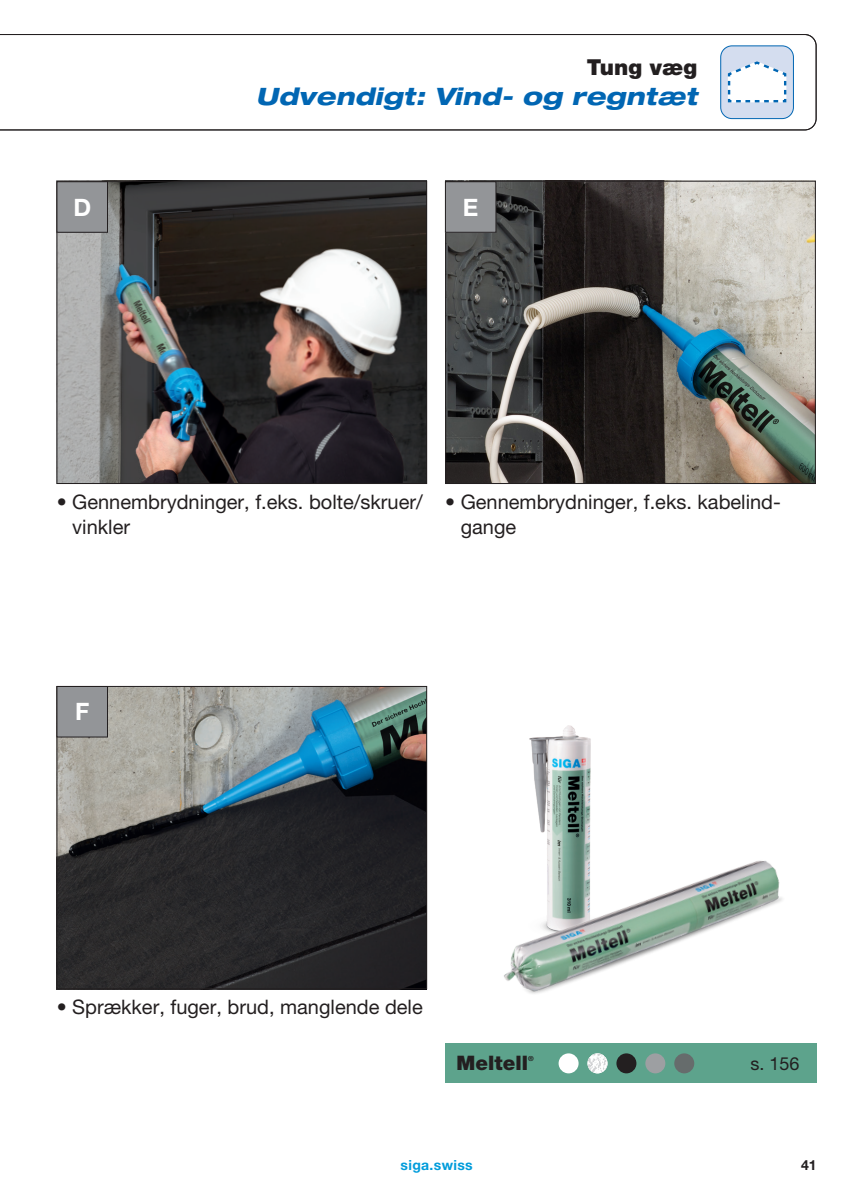
<style>
.page{position:relative;width:862px;height:1191px;background:#fff}
.page>*{position:absolute;margin:0;border:0;box-sizing:border-box;transform-origin:0 0}
.t1{font:italic 800 expanded 24px "Helvetica Neue LT Pro";letter-spacing:.015em;color:#0166b3}
.t2{font:700 24px "Helvetica Neue LT Pro";color:#fff}
.t3{font:900 22px "Helvetica Neue LT Pro";letter-spacing:.01em;color:#231f20}
.t4{font:20px/25.2px "Helvetica Neue LT Pro";color:#231f20}
.t5{font:900 20px "Helvetica Neue LT Pro";letter-spacing:.005em;color:#231f20}
.t6{font:18px "Helvetica Neue LT Pro";color:#231f20}
.t7{font:700 14px "Helvetica Neue LT Pro";letter-spacing:.025em;color:#009cdb}
.t8{font:700 14px "Helvetica Neue LT Pro";color:#231f20}
.t9{font:700 7px "Helvetica Neue LT Pro";color:#231f20}
</style>
<div class="page">
<svg style="left:0;top:34px;width:816px;height:96px"></svg>
<img style="left:447px;top:183px;width:366px;height:299px">
<div style="left:445px;top:181px;width:370px;height:303px;border:1px solid #231f20"></div>
<img style="left:59px;top:183px;width:366px;height:299px">
<div style="left:57px;top:181px;width:370px;height:303px;border:1px solid #231f20"></div>
<img style="left:59px;top:688px;width:366px;height:299px">
<div style="left:57px;top:686px;width:370px;height:303px;border:1px solid #231f20"></div>
<div style="left:445px;top:1043px;width:371px;height:40px;background:#5da38c"></div>
<div style="left:57px;top:686px;width:50px;height:51px;background:#939598"></div>
<div style="left:57px;top:686px;width:51px;height:51px;border:1px solid #231f20"></div>
<div style="left:445px;top:182px;width:51px;height:50px;background:#939598"></div>
<div style="left:445px;top:181px;width:51px;height:51px;border:1px solid #231f20"></div>
<div style="left:57px;top:182px;width:50px;height:50px;background:#939598"></div>
<div style="left:57px;top:181px;width:51px;height:51px;border:1px solid #231f20"></div>
<img style="left:529px;top:725px;width:62px;height:85px">
<img style="left:504px;top:810px;width:278px;height:184px">
<svg style="left:587px;top:1053px;width:21px;height:20px"></svg>
<div style="left:558px;top:1053px;width:20px;height:20px;background:#fff;border-radius:50%"></div>
<div style="left:616px;top:1053px;width:20px;height:20px;background:#231f20;border-radius:50%"></div>
<div style="left:645px;top:1053px;width:20px;height:20px;background:#9d9fa2;border-radius:50%"></div>
<div style="left:674px;top:1053px;width:20px;height:20px;background:#666c6c;border-radius:50%"></div>
<p class="t3" style="left:587px;top:54px;width:112px">Tung væg</p>
<p class="t1" style="left:256px;top:81px;width:443px">Udvendigt: Vind- og regntæt</p>
<p class="t2" style="left:73px;top:192px;width:19px">D</p>
<p class="t2" style="left:463px;top:192px;width:17px">E</p>
<p class="t4" style="left:72px;top:489px;width:352px;text-indent:-16px">• Gennembrydninger, f.eks. bolte/skruer/ vinkler</p>
<p class="t4" style="left:461px;top:489px;width:322px;text-indent:-16px">• Gennembrydninger, f.eks. kabelind&shy;gange</p>
<p class="t2" style="left:75px;top:697px;width:16px">F</p>
<p class="t4" style="left:57px;top:993px;width:368px">• Sprækker, fuger, brud, manglende dele</p>
<p class="t5" style="left:456px;top:1050px;width:73px">Meltell</p>
<p class="t9" style="left:528px;top:1053px;width:7px">®</p>
<p class="t6" style="left:750px;top:1052px;width:51px">s. 156</p>
<p class="t7" style="left:401px;top:1156px;width:74px">siga.swiss</p>
<p class="t8" style="left:801px;top:1156px;width:17px">41</p>
</div>
